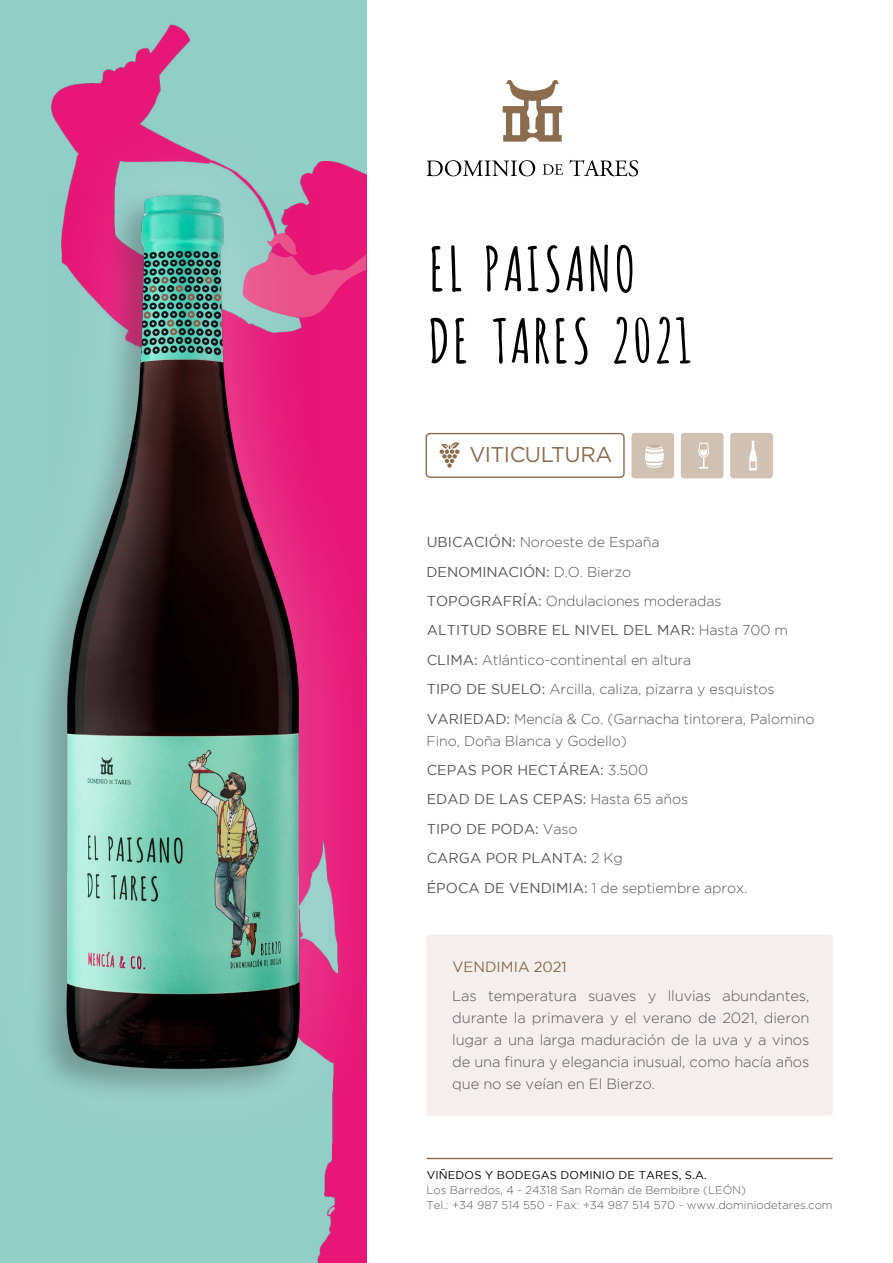
<style>
.page{position:relative;width:893px;height:1263px;background:#fff}
.page>*{position:absolute;margin:0;border:0;box-sizing:border-box;transform-origin:0 0}
.t1{font:700 60px/72px "Amatica SC";letter-spacing:-.025em;color:#000}
.t2{font:21.45px "Gotham";letter-spacing:-.025em;color:#8b6c4e}
.t3{font:300 14.7px/22px "Gotham";letter-spacing:-.01em;color:#56565a;text-align:justify}
.t4{font:14.7px "Gotham";letter-spacing:.005em;color:#8b6c4e}
.t5{font:300 14.25px/29.4px "Gotham";letter-spacing:-.01em;color:#56565a}
.t6{font:14.25px/29.4px "Gotham";letter-spacing:.005em;color:#56565a}
.t7{font:300 11.25px/15.1px "Gotham";color:#56565a}
.t8{font:11.25px "Gotham";letter-spacing:.015em;color:#000}
.s1{font-weight:400}
.s2{font-weight:300}
</style>
<div class="page">
<div style="left:427px;top:934px;width:406px;height:182px;background:#f4efec;border-radius:3px"></div>
<div style="left:730px;top:433px;width:43px;height:45px;background:#d1c1b2;border-radius:3px"></div>
<div style="left:681px;top:433px;width:42px;height:45px;background:#d1c1b2;border-radius:3px"></div>
<div style="left:631px;top:433px;width:43px;height:45px;background:#d1c1b2;border-radius:3px"></div>
<div style="left:426px;top:433px;width:199px;height:45px;border:1px solid #8b6c4e;border-radius:4px"></div>
<svg style="left:427px;top:160px;width:108px;height:16px"></svg>
<svg style="left:543px;top:164px;width:20px;height:11px"></svg>
<svg style="left:569px;top:160px;width:69px;height:16px"></svg>
<svg style="left:503px;top:80px;width:59px;height:62px"></svg>
<svg style="left:440px;top:442px;width:19px;height:26px"></svg>
<div style="left:647px;top:443px;width:15px;height:5px;border:1px solid #d1c1b2;border-radius:50%"></div>
<svg style="left:645px;top:444px;width:19px;height:24px"></svg>
<svg style="left:698px;top:442px;width:11px;height:27px"></svg>
<svg style="left:749px;top:441px;width:8px;height:30px"></svg>
<div style="left:750px;top:461px;width:6px;height:7px;background:#d1c1b2"></div>
<hr style="left:427px;top:1158px;width:405px;height:1px;background:#8b6c4e">
<img style="left:28px;top:5px;width:338px;height:1258px">
<div style="left:0;top:101px;width:396px;height:1063px;background:#fff;opacity:.3"></div>
<img style="left:50px;top:190px;width:266px;height:884px">
<h1 class="t1" style="left:427px;top:227px;width:270px">EL PAISANO<br>DE TARES 2021</h1>
<h2 class="t2" style="left:469px;top:442px;width:144px">VITICULTURA</h2>
<p class="t5" style="left:427px;top:527px;width:389px"><span class="s1">UBICACIÓN:</span> Noroeste de España<br><span class="s1">DENOMINACIÓN:</span> D.O. Bierzo<br><span class="s1">TOPOGRAFRÍA:</span> Ondulaciones moderadas<br><span class="s1">ALTITUD SOBRE EL NIVEL DEL MAR:</span> Hasta 700 m <span class="s1">CLIMA:</span> Atlántico-continental en altura<br><span class="s1">TIPO DE SUELO:</span> Arcilla, caliza, pizarra y esquistos <span class="s1">VARIEDAD:</span> Mencía &amp; Co. (Garnacha tintorera, Palomino</p>
<p class="t6" style="left:427px;top:726px;width:322px"><span class="s2">Fino, Doña Blanca y Godello)<br></span>CEPAS POR HECTÁREA: <span class="s2">3.500<br></span>EDAD DE LAS CEPAS: <span class="s2">Hasta 65 años<br></span>TIPO DE PODA: <span class="s2">Vaso<br></span>CARGA POR PLANTA: <span class="s2">2 Kg<br></span>ÉPOCA DE VENDIMIA: <span class="s2">1 de septiembre aprox.</span></p>
<p class="t4" style="left:452px;top:958px;width:116px">VENDIMIA 2021</p>
<p class="t3" style="left:452px;top:985px;width:359px">Las temperatura suaves y lluvias abundantes, durante la primavera y el verano de 2021, dieron lugar a una larga maduración de la uva y a vinos de una finura y elegancia inusual, como hacía años que no se veían en El Bierzo.</p>
<p class="t8" style="left:427px;top:1168px;width:282px">VIÑEDOS Y BODEGAS DOMINIO DE TARES, S.A.</p>
<p class="t7" style="left:427px;top:1182px;width:408px">Los Barredos, 4 - 24318 San Román de Bembibre (LEÓN)<br>Tel.: +34 987 514 550 - Fax: +34 987 514 570 - www.dominiodetares.com</p>
</div>
